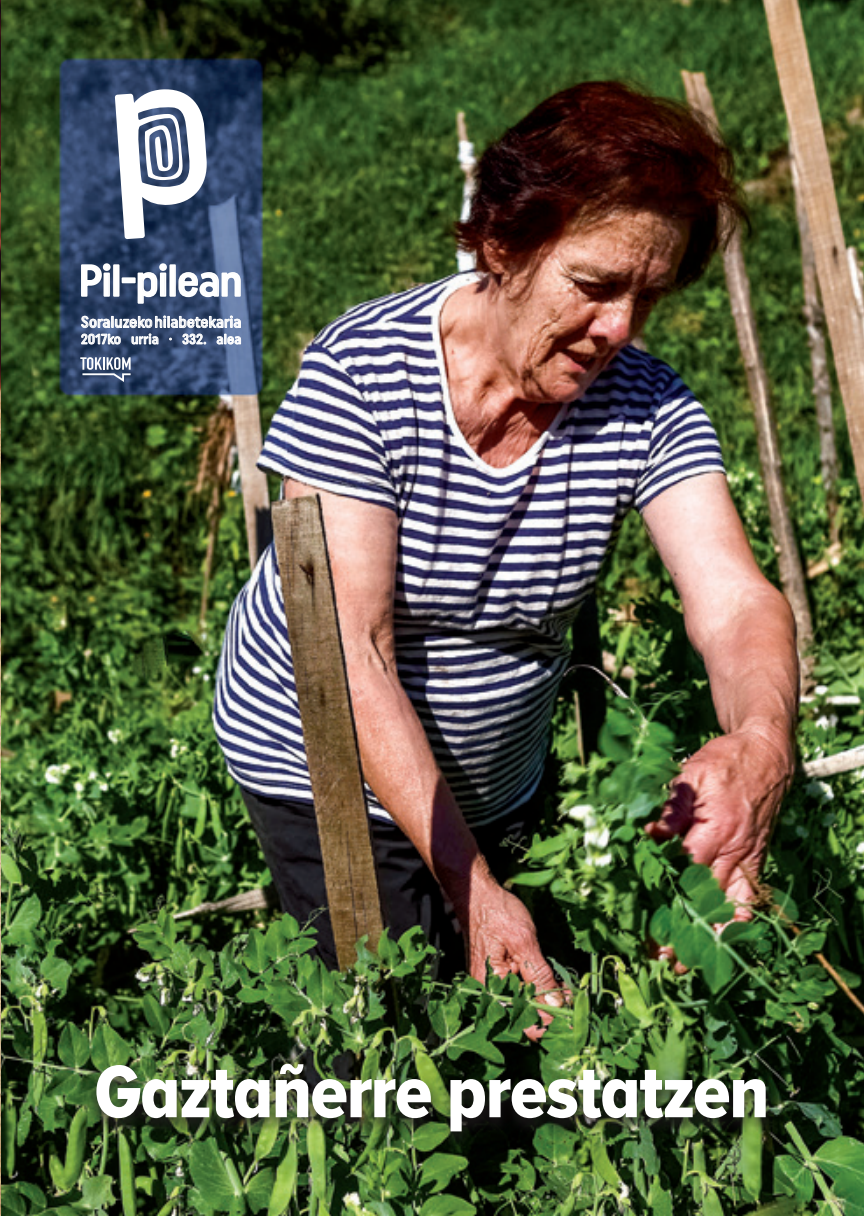
<style>
.page{position:relative;width:864px;height:1216px;background:#fff}
.page>*{position:absolute;margin:0;border:0;box-sizing:border-box;transform-origin:0 0}
.Azala-TituluaBigarre{font:77px "Proxima Nova A Cond Extrabld";letter-spacing:-.015em;color:#fff}
.t1{font:500 43.75px "Uniform Condensed";letter-spacing:-.015em;color:#fff}
.t2{font:500 15.75px "Uniform Condensed";letter-spacing:.01em;color:#fff}
.t3{font:500 14px "Uniform Condensed";letter-spacing:.01em;color:#fff}
</style>
<div class="page">
<img style="left:0;top:0;width:863px;height:1215px">
<div style="left:86px;top:1060px;width:689px;height:89px;background:#231f20;opacity:.75"></div>
<svg style="left:115px;top:88px;width:93px;height:151px"></svg>
<svg style="left:80px;top:357px;width:50px;height:25px"></svg>
<svg style="left:81px;top:316px;width:160px;height:28px"></svg>
<svg style="left:80px;top:262px;width:31px;height:35px"></svg>
<div style="left:113px;top:264px;width:6px;height:33px;border:2px solid #fff"></div>
<div style="left:122px;top:277px;width:14px;height:6px;border:2px solid #fff"></div>
<svg style="left:137px;top:262px;width:31px;height:42px"></svg>
<div style="left:169px;top:264px;width:7px;height:33px;border:2px solid #fff"></div>
<svg style="left:177px;top:271px;width:64px;height:27px"></svg>
<p class="t1" style="left:79px;top:254px;width:165px">Pil-pilean</p>
<p class="t2" style="left:81px;top:312px;width:162px">Soraluzeko hilabetekaria</p>
<p class="t3" style="left:81px;top:330px;width:162px">2017ko urria · 332. alea</p>
<p class="Azala-TituluaBigarre" style="left:94px;top:1048px;width:676px">Gaztañerre prestatzen</p>
</div>
